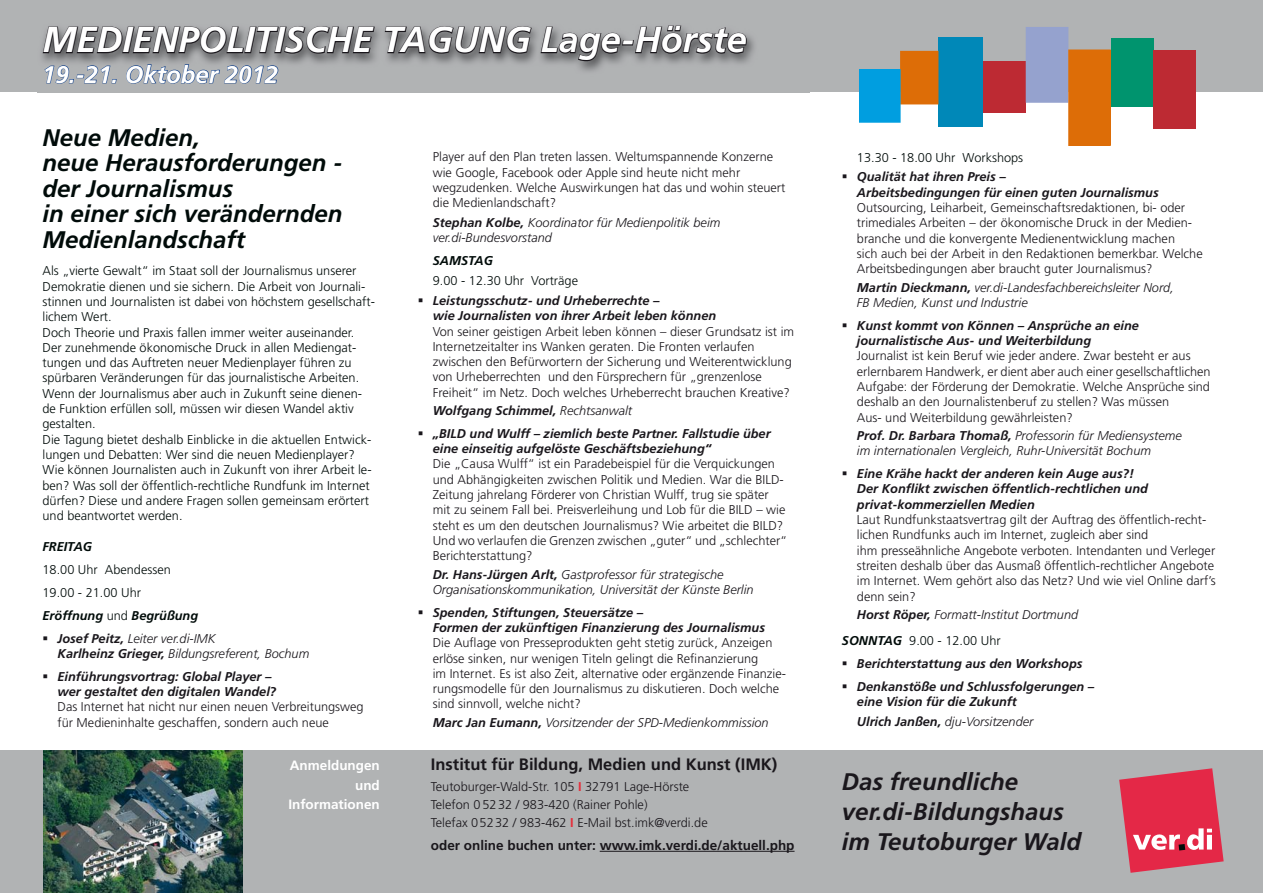
<style>
.page{position:relative;width:1263px;height:893px;background:#fff}
.page>*{position:absolute;margin:0;border:0;box-sizing:border-box;transform-origin:0 0}
.t1{font:italic 700 36px "Frutiger";color:#fff}
.t2{font:italic 700 24px/25.5px "Frutiger";color:#000b09}
.t3{font:italic 700 24px/30px "Frutiger";color:#1a171c}
.t4{font:italic 700 24px "Frutiger";color:#fff}
.t5{font:700 16.5px "Frutiger";color:#1a171c}
.t6{font:700 13.5px "Frutiger";color:#1a171c}
.t7{font:700 13.5px/19.5px "Frutiger";color:#fff;text-align:right}
.t8{font:300 12.75px/15.3px "Frutiger";color:#1a171c}
.t9{font:300 12.75px/15.3px "Frutiger";color:#000b09}
.t10{font:italic 700 12.75px/15.3px "Frutiger";color:#1a171c}
.t11{font:italic 300 12.75px/15.3px "Frutiger";color:#1a171c}
.t12{font:italic 700 12.75px "Frutiger";color:#000b09}
.s1{font-weight:300;font-style:normal}
.s2{font-weight:700}
.s3{font-weight:300}
.s4{font-weight:700;color:#000b09}
.s5{font-style:normal;color:#000b09}
.s6{font-weight:700;color:#e52e3a}
</style>
<div class="page">
<div style="left:0;top:1px;width:1262px;height:91px;background:#b1b3b4"></div>
<svg style="left:384px;top:25px;width:149px;height:36px;background:#717173"></svg>
<svg style="left:540px;top:25px;width:207px;height:37px"></svg>
<div style="left:983px;top:61px;width:43px;height:51px;background:#bd2a33"></div>
<div style="left:1026px;top:28px;width:42px;height:74px;background:#95a2ce"></div>
<div style="left:1026px;top:27px;width:42px;height:76px;border:2px solid #95a2ce"></div>
<div style="left:1111px;top:38px;width:42px;height:68px;background:#00946e"></div>
<div style="left:1153px;top:50px;width:43px;height:79px;background:#bd2a33"></div>
<div style="left:938px;top:37px;width:45px;height:90px;background:#0088b8"></div>
<div style="left:901px;top:52px;width:37px;height:52px;background:#dd6d07"></div>
<div style="left:900px;top:51px;width:38px;height:53px;border:2px solid #dd6d07"></div>
<div style="left:860px;top:70px;width:40px;height:52px;background:#009ee0"></div>
<div style="left:859px;top:69px;width:42px;height:54px;border:2px solid #009ee0"></div>
<div style="left:0;top:750px;width:1263px;height:143px;background:#b1b3b4"></div>
<svg style="left:42px;top:0;width:334px;height:84px"></svg>
<svg style="left:1119px;top:768px;width:105px;height:105px"></svg>
<hr style="left:600px;top:851px;width:194px;height:1px;background:#1a171c">
<img style="left:44px;top:750px;width:198px;height:143px">
<div style="left:1069px;top:50px;width:41px;height:95px;background:#dd6d07"></div>
<div style="left:1068px;top:50px;width:43px;height:96px;border:2px solid #dd6d07"></div>
<h1 class="t1" style="left:43px;top:25px;width:706px">MEDIENPOLITISCHE TAGUNG Lage-Hörste</h1>
<h2 class="t4" style="left:42px;top:65px;width:238px">19.-21. Oktober 2012</h2>
<h2 class="t2" style="left:43px;top:126px;width:302px">Neue Medien,<br>neue Herausforderungen - der Journalismus<br>in einer sich verändernden<br>Medienlandschaft</h2>
<p class="t9" style="left:43px;top:264px;width:334px">Als „vierte Gewalt“ im Staat soll der Journalismus unserer Demokratie dienen und sie sichern. Die Arbeit von Journali&shy;stinnen und Journalisten ist dabei von höchstem gesellschaft&shy;lichem Wert.<br>Doch Theorie und Praxis fallen immer weiter auseinander.<br>Der zunehmende ökonomische Druck in allen Mediengat&shy;tungen und das Auftreten neuer Medienplayer führen zu spürbaren Veränderungen für das journalistische Arbeiten.<br>Wenn der Journalismus aber auch in Zukunft seine dienen&shy;de Funktion erfüllen soll, müssen wir diesen Wandel aktiv gestalten.<br>Die Tagung bietet deshalb Einblicke in die aktuellen Entwick&shy;lungen und Debatten: Wer sind die neuen Medienplayer?<br>Wie können Journalisten auch in Zukunft von ihrer Arbeit le&shy;ben? Was soll der öffentlich-rechtliche Rundfunk im Internet dürfen? Diese und andere Fragen sollen gemeinsam erörtert und beantwortet werden.</p>
<p class="t12" style="left:43px;top:541px;width:51px">FREITAG</p>
<p class="t9" style="left:43px;top:563px;width:130px">18.00 Uhr Abendessen</p>
<p class="t9" style="left:43px;top:586px;width:100px">19.00 - 21.00 Uhr</p>
<p class="t12" style="left:43px;top:610px;width:157px">Eröffnung <span class="s1">und</span> Begrüßung</p>
<p class="t11" style="left:58px;top:631px;width:160px"><span class="s2">Josef Peitz,</span> Leiter ver.di-IMK</p>
<p class="t10" style="left:58px;top:643px;width:253px;line-height:23px">Karlheinz Grieger, <span class="s3">Bildungsreferent, Bochum<br></span>Einführungsvortrag: Global Player –</p>
<p class="t10" style="left:58px;top:685px;width:220px">wer gestaltet den digitalen Wandel?</p>
<p class="t8" style="left:58px;top:700px;width:308px">Das Internet hat nicht nur einen neuen Verbreitungsweg für Medieninhalte geschaffen, sondern auch neue</p>
<p class="t8" style="left:433px;top:150px;width:354px">Player auf den Plan treten lassen. Weltumspannende Konzerne wie Google, Facebook oder Apple sind heute nicht mehr wegzudenken. Welche Auswirkungen hat das und wohin steuert die Medienlandschaft?</p>
<p class="t11" style="left:433px;top:216px;width:289px"><span class="s2">Stephan Kolbe,</span> Koordinator für Medienpolitik beim ver.di-Bundesvorstand</p>
<p class="t12" style="left:433px;top:256px;width:62px">SAMSTAG</p>
<p class="t9" style="left:433px;top:274px;width:147px">9.00 - 12.30 Uhr Vorträge</p>
<p class="t10" style="left:433px;top:294px;width:285px">Leistungsschutz- und Urheberrechte –<br>wie Journalisten von ihrer Arbeit leben können</p>
<p class="t8" style="left:433px;top:324px;width:363px">Von seiner geistigen Arbeit leben können – dieser Grundsatz ist im Internetzeitalter ins Wanken geraten. Die Fronten verlaufen zwischen den Befürwortern der Sicherung und Weiterentwicklung von Urheberrechten und den Fürsprechern für „grenzenlose Freiheit“ im Netz. Doch welches Urheberrecht brauchen Kreative?</p>
<p class="t10" style="left:433px;top:400px;width:339px;line-height:22.8px">Wolfgang Schimmel, <span class="s3">Rechtsanwalt<br></span>„BILD und Wulff – ziemlich beste Partner. Fallstudie über</p>
<p class="t10" style="left:433px;top:442px;width:280px">eine einseitig aufgelöste Geschäftsbeziehung“</p>
<p class="t8" style="left:433px;top:457px;width:356px">Die „Causa Wulff“ ist ein Paradebeispiel für die Verquickungen und Abhängigkeiten zwischen Politik und Medien. War die BILD-Zeitung jahrelang Förderer von Christian Wulff, trug sie später mit zu seinem Fall bei. Preisverleihung und Lob für die BILD – wie steht es um den deutschen Journalismus? Wie arbeitet die BILD?<br>Und wo verlaufen die Grenzen zwischen „guter“ und „schlechter“ Berichterstattung?</p>
<p class="t11" style="left:433px;top:567px;width:322px"><span class="s2">Dr. Hans-Jürgen Arlt,</span> Gastprofessor für strategische<br>Organisationskommunikation, Universität der Künste Berlin</p>
<p class="t10" style="left:433px;top:606px;width:334px">Spenden, Stiftungen, Steuersätze –<br>Formen der zukünftigen Finanzierung des Journalismus</p>
<p class="t8" style="left:433px;top:636px;width:355px">Die Auflage von Presseprodukten geht stetig zurück, Anzeigen erlöse sinken, nur wenigen Titeln gelingt die Refinanzierung<br>im Internet. Es ist also Zeit, alternative oder ergänzende Finanzie&shy;rungsmodelle für den Journalismus zu diskutieren. Doch welche sind sinnvoll, welche nicht?</p>
<p class="t11" style="left:433px;top:716px;width:337px"><span class="s2">Marc Jan Eumann,</span> Vorsitzender der SPD-Medienkommission</p>
<p class="t9" style="left:857px;top:151px;width:168px">13.30 - 18.00 Uhr Workshops</p>
<p class="t10" style="left:857px;top:170px;width:303px">Qualität hat ihren Preis –<br>Arbeitsbedingungen für einen guten Journalismus</p>
<p class="t8" style="left:857px;top:201px;width:347px">Outsourcing, Leiharbeit, Gemeinschaftsredaktionen, bi- oder trimediales Arbeiten – der ökonomische Druck in der Medien&shy;branche und die konvergente Medienentwicklung machen<br>sich auch bei der Arbeit in den Redaktionen bemerkbar. Welche Arbeitsbedingungen aber braucht guter Journalismus?</p>
<p class="t11" style="left:857px;top:280px;width:318px"><span class="s2">Martin Dieckmann,</span> ver.di-Landesfachbereichsleiter Nord,<br>FB Medien, Kunst und Industrie</p>
<p class="t10" style="left:857px;top:319px;width:283px">Kunst kommt von Können – Ansprüche an eine journalistische Aus- und Weiterbildung</p>
<p class="t8" style="left:857px;top:349px;width:355px">Journalist ist kein Beruf wie jeder andere. Zwar besteht er aus erlernbarem Handwerk, er dient aber auch einer gesellschaftlichen Aufgabe: der Förderung der Demokratie. Welche Ansprüche sind deshalb an den Journalistenberuf zu stellen? Was müssen<br>Aus- und Weiterbildung gewährleisten?</p>
<p class="t11" style="left:857px;top:429px;width:326px"><span class="s2">Prof. Dr. Barbara Thomaß,</span> Professorin für Mediensysteme im internationalen Vergleich, Ruhr-Universität Bochum</p>
<p class="t10" style="left:857px;top:467px;width:292px">Eine Krähe hackt der anderen kein Auge aus?!<br>Der Konflikt zwischen öffentlich-rechtlichen und privat-kommerziellen Medien</p>
<p class="t8" style="left:857px;top:513px;width:360px">Laut Rundfunkstaatsvertrag gilt der Auftrag des öffentlich-recht&shy;lichen Rundfunks auch im Internet, zugleich aber sind<br>ihm presseähnliche Angebote verboten. Intendanten und Verleger streiten deshalb über das Ausmaß öffentlich-rechtlicher Angebote im Internet. Wem gehört also das Netz? Und wie viel Online darf’s denn sein?</p>
<p class="t11" style="left:842px;top:602px;width:238px;line-height:26.1px;text-indent:15px"><span class="s2">Horst Röper,</span> Formatt-Institut Dortmund<br><span class="s4">SONNTAG</span> <span class="s5">9.00 - 12.00 Uhr</span></p>
<p class="t10" style="left:857px;top:653px;width:239px;line-height:23px">Berichterstattung aus den Workshops<br>Denkanstöße und Schlussfolgerungen –</p>
<p class="t10" style="left:857px;top:693px;width:178px;line-height:19.8px">eine Vision für die Zukunft<br>Ulrich Janßen, <span class="s3">dju-Vorsitzender</span></p>
<p class="t5" style="left:431px;top:758px;width:348px">Institut für Bildung, Medien und Kunst (IMK)</p>
<p class="t8" style="left:431px;top:779px;width:278px;line-height:18px">Teutoburger-Wald-Str. 105 <span class="s6">I</span> 32791 Lage-Hörste<br>Telefon 0 5232 / 983-420 (Rainer Pohle)<br>Telefax 05232 / 983-462 <span class="s6">I</span> E-Mail bst.imk@verdi.de</p>
<p class="t6" style="left:431px;top:840px;width:365px">oder online buchen unter: www.imk.verdi.de/aktuell.php</p>
<p class="t7" style="left:288px;top:757px;width:93px">Anmeldungen und<br>Informationen</p>
<h2 class="t3" style="left:842px;top:768px;width:241px">Das freundliche ver.di-Bildungshaus im Teutoburger Wald</h2>
</div>
